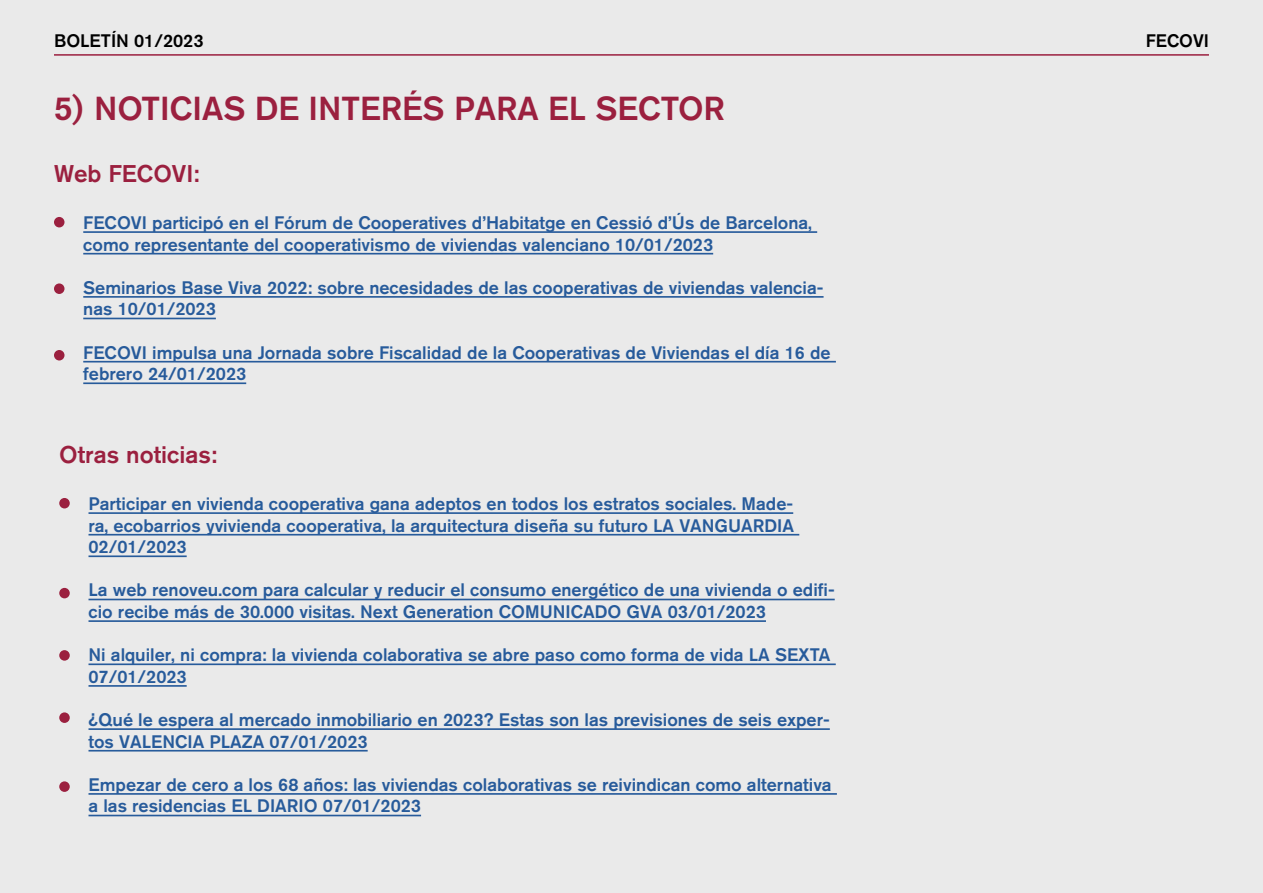
<style>
.page{position:relative;width:1263px;height:893px;background:#eaeaea}
.page>*{position:absolute;margin:0;border:0;box-sizing:border-box;transform-origin:0 0}
.t1{font:500 33px "Akzidenz Grotesk BQ";color:#9b203f}
.t2{font:500 24px "Akzidenz Grotesk BQ";color:#9b203f}
.t3{font:500 18px/21.6px "Akzidenz Grotesk BQ";color:#275b9b}
.t4{font:500 18px "Akzidenz Grotesk BQ";color:#000}
</style>
<div class="page">
<hr style="left:54px;top:54px;width:1155px;height:2px;background:#9b203f">
<hr style="left:83px;top:231px;width:734px;height:2px;background:#275b9b">
<hr style="left:83px;top:253px;width:630px;height:1px;background:#275b9b">
<hr style="left:83px;top:296px;width:740px;height:2px;background:#275b9b">
<hr style="left:83px;top:318px;width:133px;height:1px;background:#275b9b">
<hr style="left:83px;top:361px;width:753px;height:1px;background:#275b9b">
<hr style="left:83px;top:382px;width:163px;height:2px;background:#275b9b">
<hr style="left:88px;top:512px;width:705px;height:2px;background:#275b9b">
<hr style="left:88px;top:534px;width:711px;height:1px;background:#275b9b">
<hr style="left:88px;top:555px;width:99px;height:2px;background:#275b9b">
<hr style="left:88px;top:599px;width:747px;height:1px;background:#275b9b">
<hr style="left:88px;top:620px;width:678px;height:2px;background:#275b9b">
<hr style="left:88px;top:663px;width:748px;height:2px;background:#275b9b">
<hr style="left:88px;top:685px;width:99px;height:2px;background:#275b9b">
<hr style="left:88px;top:728px;width:742px;height:2px;background:#275b9b">
<hr style="left:88px;top:750px;width:280px;height:1px;background:#275b9b">
<hr style="left:88px;top:793px;width:749px;height:2px;background:#275b9b">
<hr style="left:88px;top:815px;width:333px;height:1px;background:#275b9b">
<div style="left:54px;top:217px;width:10px;height:10px;background:#9b203f;border-radius:50%"></div>
<div style="left:59px;top:498px;width:11px;height:10px;background:#9b203f;border-radius:50%"></div>
<div style="left:54px;top:283px;width:10px;height:11px;background:#9b203f;border-radius:50%"></div>
<div style="left:59px;top:588px;width:11px;height:10px;background:#9b203f;border-radius:50%"></div>
<div style="left:54px;top:350px;width:10px;height:10px;background:#9b203f;border-radius:50%"></div>
<div style="left:59px;top:650px;width:11px;height:11px;background:#9b203f;border-radius:50%"></div>
<div style="left:59px;top:712px;width:11px;height:11px;background:#9b203f;border-radius:50%"></div>
<div style="left:59px;top:781px;width:11px;height:11px;background:#9b203f;border-radius:50%"></div>
<p class="t4" style="left:54px;top:30px;width:151px">BOLETÍN 01/2023</p>
<p class="t4" style="left:1146px;top:30px;width:65px">FECOVI</p>
<h1 class="t1" style="left:54px;top:89px;width:672px">5) NOTICIAS DE INTERÉS PARA EL SECTOR</h1>
<h2 class="t2" style="left:54px;top:159px;width:147px">Web FECOVI:</h2>
<p class="t3" style="left:83px;top:211px;width:730px">FECOVI participó en el Fórum de Cooperatives d’Habitatge en Cessió d’Ús de Barcelona, como representante del cooperativismo de viviendas valenciano 10/01/2023</p>
<p class="t3" style="left:83px;top:276px;width:742px">Seminarios Base Viva 2022: sobre necesidades de las cooperativas de viviendas valencia&shy;nas 10/01/2023</p>
<p class="t3" style="left:83px;top:341px;width:749px">FECOVI impulsa una Jornada sobre Fiscalidad de la Cooperativas de Viviendas el día 16 de febrero 24/01/2023</p>
<h2 class="t2" style="left:59px;top:440px;width:159px">Otras noticias:</h2>
<p class="t3" style="left:88px;top:492px;width:707px;text-align:justify">Participar en vivienda cooperativa gana adeptos en todos los estratos sociales. Made&shy;ra, ecobarrios yvivienda cooperativa, la arquitectura diseña su futuro LA VANGUARDIA 02/01/2023</p>
<p class="t3" style="left:88px;top:579px;width:748px">La web renoveu.com para calcular y reducir el consumo energético de una vivienda o edifi&shy;cio recibe más de 30.000 visitas. Next Generation COMUNICADO GVA 03/01/2023</p>
<p class="t3" style="left:88px;top:644px;width:743px">Ni alquiler, ni compra: la vivienda colaborativa se abre paso como forma de vida LA SEXTA<br>07/01/2023</p>
<p class="t3" style="left:88px;top:708px;width:743px">¿Qué le espera al mercado inmobiliario en 2023? Estas son las previsiones de seis exper&shy;tos VALENCIA PLAZA 07/01/2023</p>
<p class="t3" style="left:88px;top:773px;width:745px">Empezar de cero a los 68 años: las viviendas colaborativas se reivindican como alternativa a las residencias EL DIARIO 07/01/2023</p>
</div>
